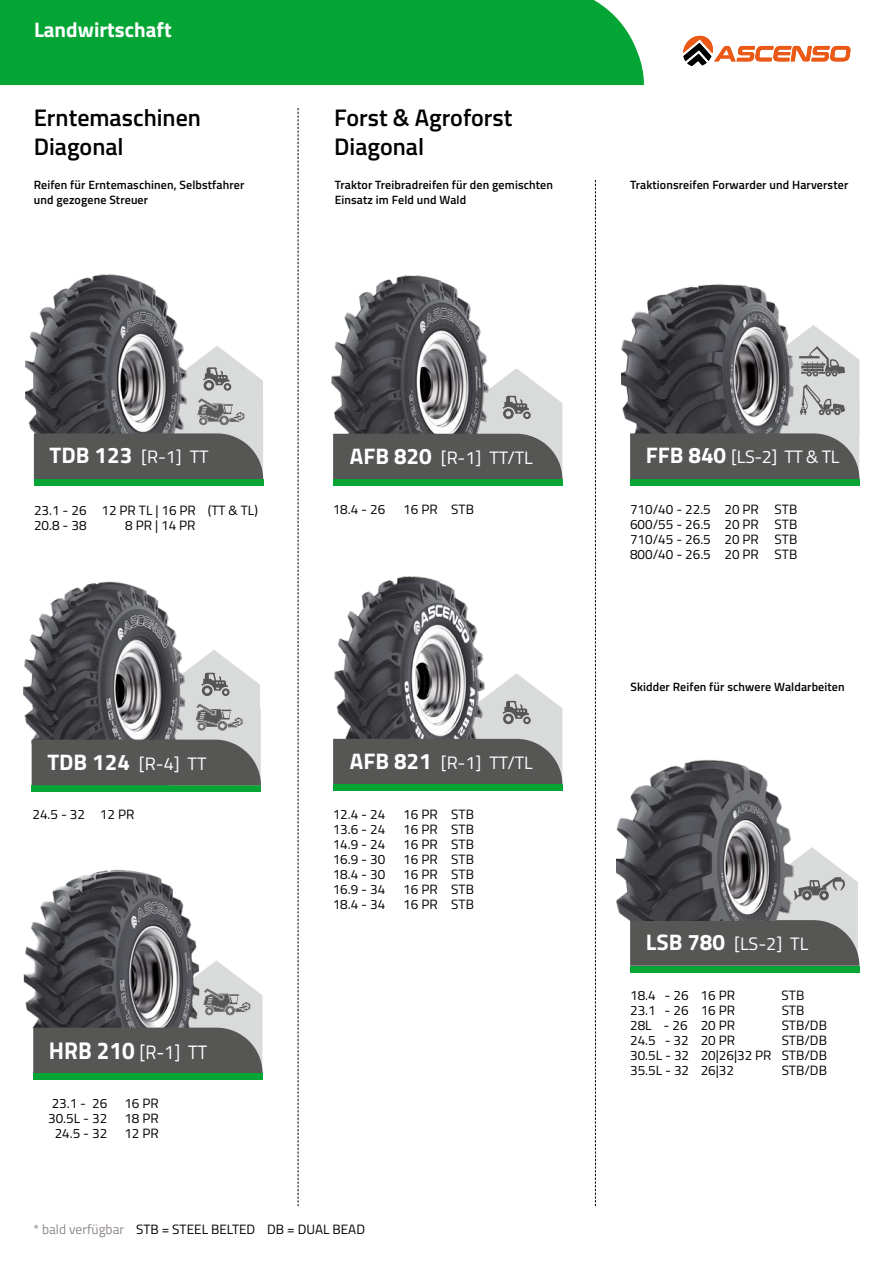
<style>
.page{position:relative;width:893px;height:1263px;background:#fff}
.page>*{position:absolute;margin:0;border:0;box-sizing:border-box;transform-origin:0 0}
.t1{font:600 24px/28.8px "Titillium";color:#000}
.t2{font:700 21px "Titillium";color:#fff}
.t3{font:19.5px "Titillium";color:#fff;scale:.93 1}
.t4{font:18px "Titillium";color:#fff}
.t5{font:13.5px/15px "Titillium";color:#000;text-align:justify}
.t6{font:600 12px/15px "Titillium";letter-spacing:.01em;color:#000}
.s1{font-weight:700;font-size:22.5px}
.s2{font-weight:700;font-size:24.3px}
.s3{color:#8f8986}
</style>
<div class="page">
<div style="left:0;top:0;width:644px;height:85px;background:#05a535"></div>
<svg style="left:298px;top:108px;width:1px;height:1098px"></svg>
<svg style="left:595px;top:180px;width:1px;height:1026px"></svg>
<svg style="left:683px;top:36px;width:167px;height:30px"></svg>
<img style="left:331px;top:275px;width:156px;height:110px">
<div style="left:333px;top:479px;width:229px;height:7px;background:#05a535"></div>
<img style="left:23px;top:869px;width:174px;height:159px">
<img style="left:334px;top:576px;width:150px;height:97px">
<img style="left:25px;top:274px;width:158px;height:166px">
<div style="left:34px;top:479px;width:229px;height:7px;background:#05a535"></div>
<img style="left:621px;top:284px;width:159px;height:137px">
<div style="left:630px;top:479px;width:229px;height:7px;background:#05a535"></div>
<div style="left:33px;top:1073px;width:230px;height:7px;background:#05a535"></div>
<svg style="left:333px;top:368px;width:229px;height:111px;background:#787778"></svg>
<svg style="left:34px;top:346px;width:229px;height:133px;background:#777778"></svg>
<svg style="left:630px;top:325px;width:229px;height:154px;background:#706f71"></svg>
<div style="left:333px;top:784px;width:229px;height:7px;background:#05a535"></div>
<svg style="left:333px;top:673px;width:229px;height:111px;background:#7f7f80"></svg>
<div style="left:32px;top:785px;width:229px;height:7px;background:#05a535"></div>
<img style="left:23px;top:581px;width:155px;height:163px">
<svg style="left:32px;top:650px;width:229px;height:135px;background:#767677"></svg>
<svg style="left:630px;top:868px;width:229px;height:98px;background:#676766"></svg>
<div style="left:630px;top:966px;width:229px;height:6px;background:#05a535"></div>
<img style="left:616px;top:759px;width:223px;height:161px">
<svg style="left:33px;top:960px;width:230px;height:113px;background:#6e6d6f"></svg>
<h2 class="t2" style="left:34px;top:14px;width:139px">Landwirtschaft</h2>
<h1 class="t1" style="left:34px;top:102px;width:169px">Erntemaschinen<br>Diagonal</h1>
<h1 class="t1" style="left:334px;top:102px;width:180px">Forst &amp; Agroforst<br>Diagonal</h1>
<p class="t6" style="left:34px;top:177px;width:212px">Reifen für Erntemaschinen, Selbstfahrer und gezogene Streuer</p>
<p class="t6" style="left:335px;top:177px;width:220px">Traktor Treibradreifen für den gemischten<br>Einsatz im Feld und Wald</p>
<p class="t6" style="left:630px;top:177px;width:220px">Traktionsreifen Forwarder und Harverster</p>
<h3 class="t4" style="left:50px;top:444px;width:161px"><span class="s1">TDB 123</span> [R-1] TT</h3>
<h3 class="t4" style="left:646px;top:444px;width:195px"><span class="s1">FFB 840</span> [LS-2] TT &amp; TL</h3>
<h3 class="t4" style="left:350px;top:444px;width:185px"><span class="s1">AFB 820</span> [R-1] TT/TL</h3>
<p class="t5" style="left:34px;top:502px;width:225px">23.1 - 26 12 PR TL | 16 PR (TT &amp; TL)<br>20.8 - 38</p>
<p class="t5" style="left:125px;top:517px;width:72px">8 PR | 14 PR</p>
<p class="t5" style="left:333px;top:501px;width:54px">18.4 - 26</p>
<p class="t5" style="left:403px;top:501px;width:72px">16 PR STB</p>
<h3 class="t4" style="left:47px;top:750px;width:161px"><span class="s1">TDB 124</span> [R-4] TT</h3>
<h3 class="t4" style="left:350px;top:749px;width:185px"><span class="s1">AFB 821</span> [R-1] TT/TL</h3>
<p class="t5" style="left:32px;top:806px;width:103px">24.5 - 32 12 PR</p>
<h3 class="t3" style="left:49px;top:1038px;width:172px"><span class="s2">HRB 210</span> [R-1] TT</h3>
<p class="t5" style="left:48px;top:1095px;width:61px;text-align:center">23.1 - 26<br>30.5L - 32<br>24.5 - 32</p>
<p class="t5" style="left:124px;top:1095px;width:36px">16 PR 18 PR 12 PR</p>
<p class="t5" style="left:333px;top:806px;width:54px">12.4 - 24</p>
<p class="t5" style="left:403px;top:806px;width:72px">16 PR STB</p>
<p class="t5" style="left:333px;top:821px;width:54px">13.6 - 24</p>
<p class="t5" style="left:403px;top:821px;width:72px">16 PR STB</p>
<p class="t5" style="left:333px;top:836px;width:54px">14.9 - 24</p>
<p class="t5" style="left:403px;top:836px;width:72px">16 PR STB</p>
<p class="t5" style="left:333px;top:851px;width:54px">16.9 - 30</p>
<p class="t5" style="left:403px;top:851px;width:72px">16 PR STB</p>
<p class="t5" style="left:333px;top:866px;width:54px">18.4 - 30</p>
<p class="t5" style="left:403px;top:866px;width:72px">16 PR STB</p>
<p class="t5" style="left:333px;top:881px;width:54px">16.9 - 34</p>
<p class="t5" style="left:403px;top:881px;width:72px">16 PR STB</p>
<p class="t5" style="left:333px;top:896px;width:54px">18.4 - 34</p>
<p class="t5" style="left:403px;top:896px;width:72px">16 PR STB</p>
<p class="t5" style="left:33px;top:1221px;width:333px"><span class="s3">* bald verfügbar</span> STB = STEEL BELTED DB = DUAL BEAD</p>
<p class="t5" style="left:630px;top:501px;width:169px">710/40 - 22.5 20 PR STB 600/55 - 26.5 20 PR STB 710/45 - 26.5 20 PR STB 800/40 - 26.5 20 PR STB</p>
<p class="t6" style="left:630px;top:678px;width:216px">Skidder Reifen für schwere Waldarbeiten</p>
<h3 class="t4" style="left:646px;top:930px;width:164px"><span class="s1">LSB 780</span> [LS-2] TL</h3>
<p class="t5" style="left:630px;top:987px;width:106px">18.4 - 26 16 PR</p>
<p class="t5" style="left:782px;top:987px;width:24px">STB</p>
<p class="t5" style="left:630px;top:1002px;width:106px">23.1 - 26 16 PR</p>
<p class="t5" style="left:782px;top:1002px;width:24px">STB</p>
<p class="t5" style="left:630px;top:1017px;width:106px">28L - 26 20 PR</p>
<p class="t5" style="left:782px;top:1017px;width:47px">STB/DB</p>
<p class="t5" style="left:630px;top:1032px;width:106px">24.5 - 32 20 PR</p>
<p class="t5" style="left:630px;top:1032px;width:198px;text-indent:151px">STB/DB 30.5L - 32 20|26|32 PR STB/DB 35.5L - 32 26|32</p>
<p class="t5" style="left:782px;top:1062px;width:47px">STB/DB</p>
</div>
